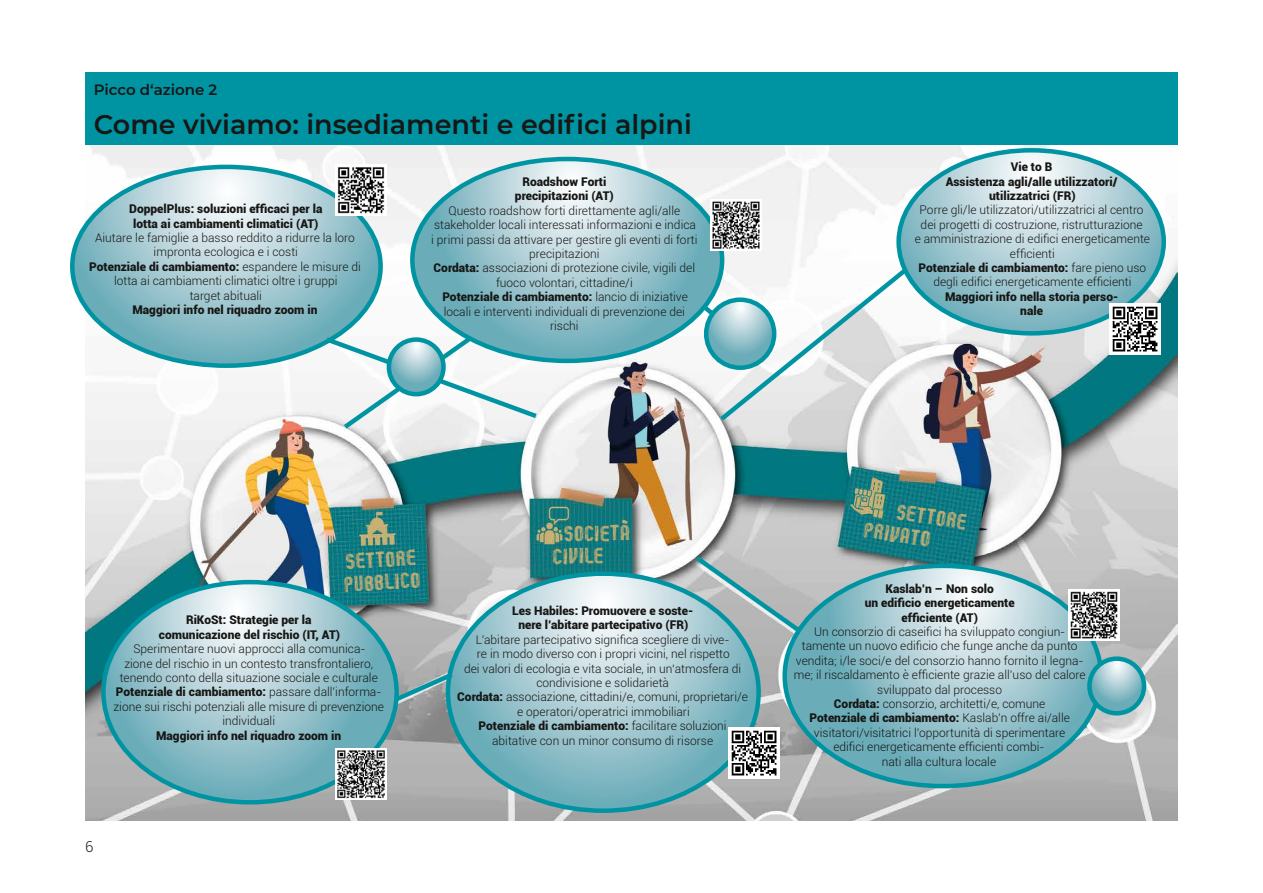
<style>
.page{position:relative;width:1263px;height:893px;background:#fff}
.page>*{position:absolute;margin:0;border:0;box-sizing:border-box;transform-origin:0 0}
.t1{font:600 27px "Montserrat";color:#171715}
.t2{font:700 21.3px/22.4px "Kumba Sketch";color:#c9b073}
.t3{font:600 15px "Montserrat";color:#171715}
.t4{font:300 15px "Roboto";color:#171715}
.t5{font:300 12px/14.4px "Roboto";color:#171715;text-align:center}
.t6{font:900 12px/14.4px "Roboto";color:#171715;text-align:center}
.s1{font-weight:900}
</style>
<div class="page">
<img style="left:85px;top:145px;width:1093px;height:676px">
<svg style="left:72px;top:167px;width:309px;height:199px"></svg>
<svg style="left:412px;top:159px;width:310px;height:202px;background:#a2cad2"></svg>
<svg style="left:899px;top:150px;width:265px;height:183px;background:#acd0d7"></svg>
<svg style="left:785px;top:566px;width:316px;height:220px;background:#98c1c8"></svg>
<svg style="left:103px;top:582px;width:294px;height:220px;background:#8fbdc5"></svg>
<svg style="left:448px;top:574px;width:311px;height:237px;background:#9ec4cb"></svg>
<svg style="left:321px;top:333px;width:221px;height:100px"></svg>
<svg style="left:699px;top:265px;width:212px;height:160px"></svg>
<svg style="left:706px;top:300px;width:68px;height:68px;background:#8cc0ca"></svg>
<div style="left:704px;top:297px;width:72px;height:73px;border:4px solid #0094a3;border-radius:50%"></div>
<svg style="left:390px;top:669px;width:68px;height:36px;background:#78a5aa"></svg>
<svg style="left:691px;top:552px;width:114px;height:84px;background:#a9bbbe"></svg>
<svg style="left:1089px;top:659px;width:55px;height:54px;background:#8bc0ca"></svg>
<div style="left:1087px;top:656px;width:59px;height:59px;border:4px solid #0094a3;border-radius:50%"></div>
<svg style="left:389px;top:340px;width:54px;height:54px;background:#8dc1ca"></svg>
<div style="left:387px;top:337px;width:59px;height:59px;border:4px solid #0094a3;border-radius:50%"></div>
<div style="left:85px;top:72px;width:1093px;height:73px;background:#0094a3"></div>
<img style="left:336px;top:165px;width:51px;height:51px">
<img style="left:336px;top:748px;width:51px;height:51px">
<img style="left:728px;top:727px;width:51px;height:51px">
<img style="left:1068px;top:589px;width:51px;height:51px">
<img style="left:710px;top:200px;width:51px;height:51px">
<img style="left:1109px;top:303px;width:52px;height:51px">
<p class="t3" style="left:94px;top:79px;width:125px">Picco d‘azione 2</p>
<h1 class="t1" style="left:94px;top:106px;width:599px">Come viviamo: insediamenti e edifici alpini</h1>
<p class="t6" style="left:129px;top:201px;width:195px">DoppelPlus: soluzioni efficaci per la lotta ai cambiamenti climatici (AT)</p>
<p class="t5" style="left:89px;top:230px;width:273px">Aiutare le famiglie a basso reddito a ridurre la loro impronta ecologica e i costi<br><span class="s1">Potenziale di cambiamento:</span> espandere le misure di lotta ai cambiamenti climatici oltre i gruppi<br>target abituali</p>
<p class="t6" style="left:132px;top:302px;width:187px">Maggiori info nel riquadro zoom in</p>
<p class="t6" style="left:515px;top:174px;width:100px">Roadshow Forti precipitazioni (AT)</p>
<p class="t5" style="left:431px;top:203px;width:268px">Questo roadshow forti direttamente agli/alle stakeholder locali interessati informazioni e indica i primi passi da attivare per gestire gli eventi di forti precipitazioni<br><span class="s1">Cordata:</span> associazioni di protezione civile, vigili del fuoco volontari, cittadine/i<br><span class="s1">Potenziale di cambiamento:</span> lancio di iniziative locali e interventi individuali di prevenzione dei rischi</p>
<p class="t6" style="left:946px;top:159px;width:173px">Vie to B<br>Assistenza agli/alle utilizzatori/ utilizzatrici (FR)</p>
<p class="t5" style="left:915px;top:203px;width:237px">Porre gli/le utilizzatori/utilizzatrici al centro dei progetti di costruzione, ristrutturazione<br>e amministrazione di edifici energeticamente efficienti<br><span class="s1">Potenziale di cambiamento:</span> fare pieno uso degli edifici energeticamente efficienti</p>
<p class="t6" style="left:945px;top:289px;width:175px">Maggiori info nella storia perso&shy;nale</p>
<h2 class="t2" style="left:342px;top:550px;width:78px;rotate:-3deg">settore pubblico</h2>
<p class="t6" style="left:159px;top:612px;width:183px">RiKoSt: Strategie per la comunicazione del rischio (IT, AT)</p>
<p class="t5" style="left:113px;top:641px;width:272px">Sperimentare nuovi approcci alla comunica-<br>zione del rischio in un contesto transfrontaliero, tenendo conto della situazione sociale e culturale <span class="s1">Potenziale di cambiamento:</span> passare dall’informa&shy;zione sui rischi potenziali alle misure di prevenzione individuali</p>
<p class="t6" style="left:156px;top:728px;width:187px">Maggiori info nel riquadro zoom in</p>
<h2 class="t2" style="left:552px;top:522px;width:79px;text-indent:12px;rotate:-1deg">società civile</h2>
<p class="t6" style="left:512px;top:603px;width:183px">Les Habiles: Promuovere e soste&shy;nere l’abitare partecipativo (FR)</p>
<p class="t5" style="left:457px;top:632px;width:292px">L’abitare partecipativo significa scegliere di vive-<br>re in modo diverso con i propri vicini, nel rispetto<br>dei valori di ecologia e vita sociale, in un‘atmosfera di condivisione e solidarietà<br><span class="s1">Cordata:</span> associazione, cittadini/e, comuni, proprietari/e e operatori/operatrici immobiliari<br><span class="s1">Potenziale di cambiamento:</span> facilitare soluzioni abitative con un minor consumo di risorse</p>
<p class="t4" style="left:85px;top:836px;width:10px">6</p>
<h2 class="t2" style="left:868px;top:496px;width:102px;text-indent:30px;rotate:8deg">settore privato</h2>
<p class="t6" style="left:865px;top:581px;width:151px">Kaslab’n – Non solo<br>un edificio energeticamente efficiente (AT)</p>
<p class="t5" style="left:794px;top:624px;width:293px">Un consorzio di caseifici ha sviluppato congiun&shy;tamente un nuovo edificio che funge anche da punto vendita; i/le soci/e del consorzio hanno fornito il legna&shy;me; il riscaldamento è efficiente grazie all’uso del calore sviluppato dal processo<br><span class="s1">Cordata:</span> consorzio, architetti/e, comune<br><span class="s1">Potenziale di cambiamento:</span> Kaslab’n offre ai/alle visitatori/visitatrici l’opportunità di sperimentare<br>edifici energeticamente efficienti combi-<br>nati alla cultura locale</p>
</div>
